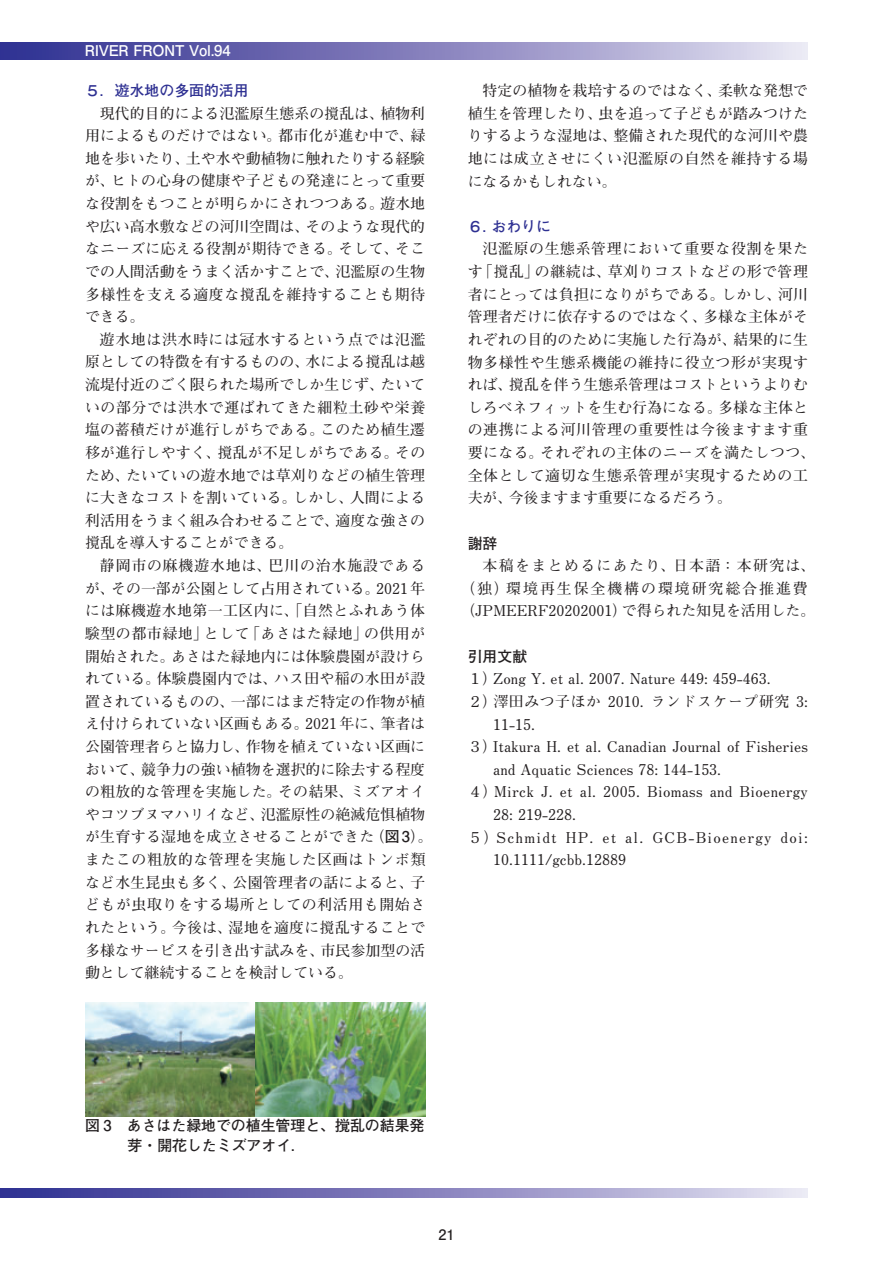
<style>
.page{position:relative;width:893px;height:1263px;background:#fff}
.page>*{position:absolute;margin:0;border:0;box-sizing:border-box;transform-origin:0 0}
.t1{font:700 14.85px/22.6px "Futo Min A101 Pr 6";letter-spacing:.015em;color:#231f20;text-align:justify}
.t2{font:700 14.85px/22.6px "Futo Min A101 Pr 6";letter-spacing:.095em;color:#231f20}
.t3{font:700 14.85px/19.2px "Futo Go B101 Pr 6";color:#231f20}
.t4{font:700 14.85px "Futo Min A101 Pr 6";letter-spacing:.08em;color:#231f20}
.t5{font:700 14.85px "Futo Min A101 Pr 6";letter-spacing:.04em;color:#231f20}
.t6{font:700 14.85px "Futo Go B101 Pr 6";color:#2e3092}
.t7{font:700 14.85px "Futo Go B101 Pr 6";letter-spacing:-.02em;color:#fff}
.t8{font:700 14.4px "Futo Go B101 Pr 6";color:#231f20}
.s1{font-family:"Futo Go B101 Pr 6"}
</style>
<div class="page">
<img style="left:85px;top:1003px;width:340px;height:113px">
<div style="left:0;top:43px;width:808px;height:17px;background:linear-gradient(to right,#2a298d,#e2ddef)"></div>
<svg style="left:0;top:1188px;width:808px;height:9px"></svg>
<p class="t7" style="left:85px;top:38px;width:147px">RIVER FRONT Vol.94</p>
<p class="t6" style="left:85px;top:78px;width:165px">５．遊水地の多面的活用</p>
<p class="t1" style="left:85px;top:101px;width:342px;text-indent:15px">現代的目的による氾濫原生態系の撹乱は、植物利用によるものだけではない。都市化が進む中で、緑地を歩いたり、土や水や動植物に触れたりする経験が、ヒトの心身の健康や子どもの発達にとって重要な役割をもつことが明らかにされつつある。遊水地や広い高水敷などの河川空間は、そのような現代的なニーズに応える役割が期待できる。そして、そこでの人間活動をうまく活かすことで、氾濫原の生物多様性を支える適度な撹乱を維持することも期待できる。</p>
<p class="t1" style="left:85px;top:327px;width:342px;text-indent:15px">遊水地は洪水時には冠水するという点では氾濫原としての特徴を有するものの、水による撹乱は越流堤付近のごく限られた場所でしか生じず、たいていの部分では洪水で運ばれてきた細粒土砂や栄養塩の蓄積だけが進行しがちである。このため植生遷移が進行しやすく、撹乱が不足しがちである。そのため、たいていの遊水地では草刈りなどの植生管理に大きなコストを割いている。しかし、人間による利活用をうまく組み合わせることで、適度な強さの撹乱を導入することができる。</p>
<p class="t1" style="left:85px;top:553px;width:349px;text-align:left;text-indent:15px">静岡市の麻機遊水地は、巴川の治水施設であるが、その一部が公園として占用されている。2021年には麻機遊水地第一工区内に、「自然とふれあう体験型の都市緑地」として「あさはた緑地」の供用が開始された。あさはた緑地内には体験農園が設けられている。体験農園内では、ハス田や稲の水田が設置されているものの、一部にはまだ特定の作物が植え付けられていない区画もある。2021年に、筆者は公園管理者らと協力し、作物を植えていない区画において、競争力の強い植物を選択的に除去する程度の粗放的な管理を実施した。その結果、ミズアオイやコツブヌマハリイなど、氾濫原性の絶滅危惧植物が生育する湿地を成立させることができた（<span class="s1">図3</span>）。またこの粗放的な管理を実施した区画はトンボ類など水生昆虫も多く、公園管理者の話によると、子どもが虫取りをする場所としての利活用も開始されたという。今後は、湿地を適度に撹乱することで多様なサービスを引き出す試みを、市民参加型の活動として継続することを検討している。</p>
<p class="t1" style="left:468px;top:79px;width:342px;text-indent:15px">特定の植物を栽培するのではなく、柔軟な発想で植生を管理したり、虫を追って子どもが踏みつけたりするような湿地は、整備された現代的な河川や農地には成立させにくい氾濫原の自然を維持する場になるかもしれない。</p>
<p class="t6" style="left:468px;top:214px;width:85px">６. おわりに</p>
<p class="t1" style="left:468px;top:237px;width:349px;text-align:left;text-indent:15px">氾濫原の生態系管理において重要な役割を果たす「撹乱」の継続は、草刈りコストなどの形で管理者にとっては負担になりがちである。しかし、河川管理者だけに依存するのではなく、多様な主体がそれぞれの目的のために実施した行為が、結果的に生物多様性や生態系機能の維持に役立つ形が実現すれば、撹乱を伴う生態系管理はコストというよりむしろベネフィットを生む行為になる。多様な主体との連携による河川管理の重要性は今後ますます重要になる。それぞれの主体のニーズを満たしつつ、全体として適切な生態系管理が実現するための工夫が、今後ますます重要になるだろう。</p>
<p class="t3" style="left:468px;top:533px;width:31px">謝辞</p>
<p class="t2" style="left:460px;top:554px;width:357px;text-indent:22px">本稿をまとめるにあたり、日本語：本研究は、（独）環境再生保全機構の環境研究総合推進費（JPMEERF20202001）で得られた知見を活用した。</p>
<p class="t3" style="left:468px;top:646px;width:61px">引用文献</p>
<p class="t1" style="left:468px;top:667px;width:305px">１）Zong Y. et al. 2007. Nature 449: 459-463.</p>
<p class="t5" style="left:468px;top:690px;width:342px">２）澤田みつ子ほか 2010. ランドスケープ研究 3:</p>
<p class="t1" style="left:493px;top:712px;width:43px">11-15.</p>
<p class="t1" style="left:468px;top:735px;width:342px">３）Itakura H. et al. Canadian Journal of Fisheries</p>
<p class="t1" style="left:493px;top:757px;width:229px">and Aquatic Sciences 78: 144-153.</p>
<p class="t1" style="left:468px;top:780px;width:342px">４）Mirck J. et al. 2005. Biomass and Bioenergy</p>
<p class="t1" style="left:493px;top:802px;width:84px">28: 219-228.</p>
<p class="t4" style="left:468px;top:825px;width:342px">５）Schmidt HP. et al. GCB-Bioenergy doi:</p>
<p class="t1" style="left:493px;top:848px;width:134px">10.1111/gcbb.12889</p>
<p class="t3" style="left:128px;top:1116px;width:298px;text-indent:-43px">図 3　あさはた緑地での植生管理と、撹乱の結果発芽・開花したミズアオイ．</p>
<p class="t8" style="left:438px;top:1223px;width:17px">21</p>
</div>
